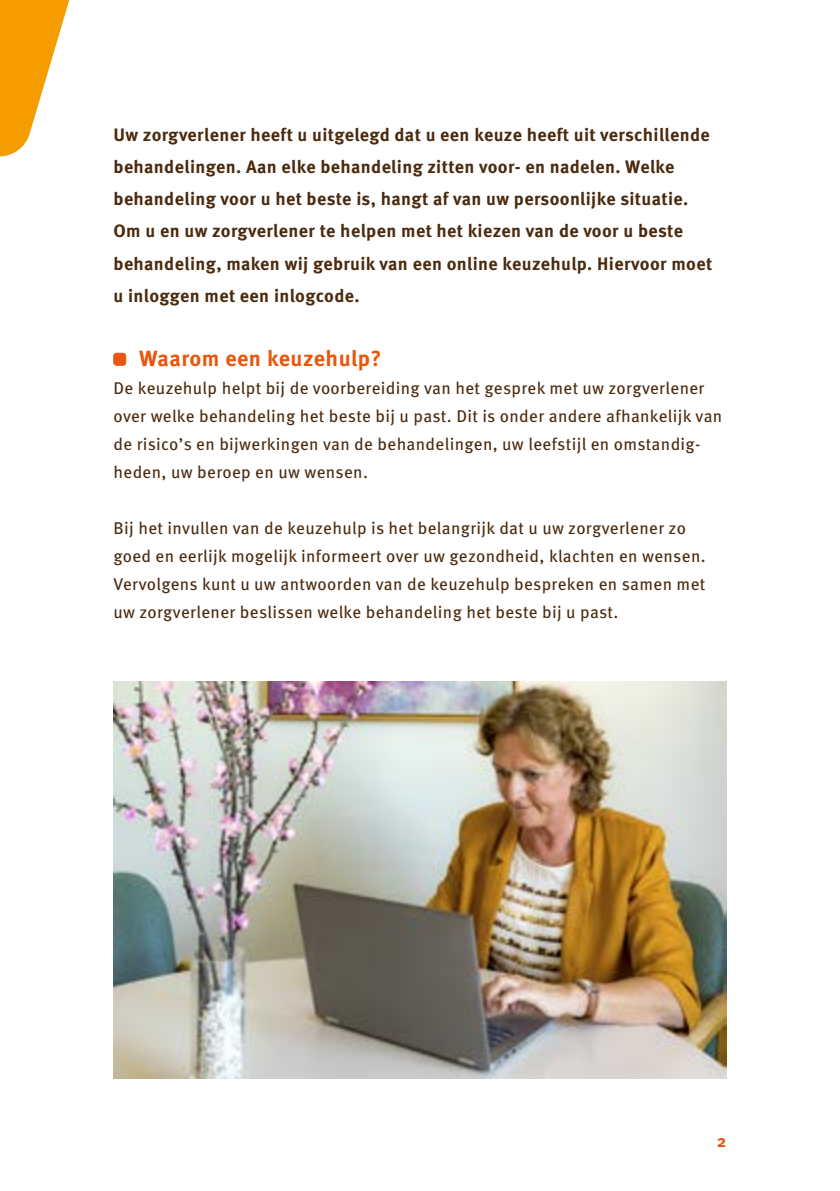
<style>
.page{position:relative;width:840px;height:1191px;background:#fff}
.page>*{position:absolute;margin:0;border:0;box-sizing:border-box;transform-origin:0 0}
.t1{font:700 22px "Meta Pro";letter-spacing:.02em;color:#ea560d}
.t2{font:700 18px/32px "Meta Pro";letter-spacing:.02em;color:#4b2a0e}
.t3{font:17px/28px "Meta Pro";letter-spacing:.02em;color:#4b2a0e}
.t4{font:700 17px "Meta Pro";color:#ea560d}
</style>
<div class="page">
<svg style="left:0;top:0;width:70px;height:156px"></svg>
<div style="left:114px;top:353px;width:12px;height:12px;background:#ea560d;border-radius:3px"></div>
<div style="left:113px;top:353px;width:13px;height:12px;border:1px solid #ea560d;border-radius:3px"></div>
<img style="left:113px;top:681px;width:613px;height:397px">
<p class="t2" style="left:113px;top:118px;width:600px">Uw zorgverlener heeft u uitgelegd dat u een keuze heeft uit verschillende behandelingen. Aan elke behandeling zitten voor- en nadelen. Welke behandeling voor u het beste is, hangt af van uw persoonlijke situatie.<br>Om u en uw zorgverlener te helpen met het kiezen van de voor u beste behandeling, maken wij gebruik van een online keuzehulp. Hiervoor moet u inloggen met een inlogcode.</p>
<p class="t1" style="left:139px;top:341px;width:244px">Waarom een keuzehulp?</p>
<p class="t3" style="left:113px;top:372px;width:610px">De keuzehulp helpt bij de voorbereiding van het gesprek met uw zorgverlener over welke behandeling het beste bij u past. Dit is onder andere afhankelijk van de risico’s en bijwerkingen van de behandelingen, uw leefstijl en omstandig&shy;heden, uw beroep en uw wensen.</p>
<p class="t3" style="left:113px;top:512px;width:593px">Bij het invullen van de keuzehulp is het belangrijk dat u uw zorgverlener zo goed en eerlijk mogelijk informeert over uw gezondheid, klachten en wensen.<br>Vervolgens kunt u uw antwoorden van de keuzehulp bespreken en samen met uw zorgverlener beslissen welke behandeling het beste bij u past.</p>
<p class="t4" style="left:716px;top:1127px;width:11px">2</p>
</div>
